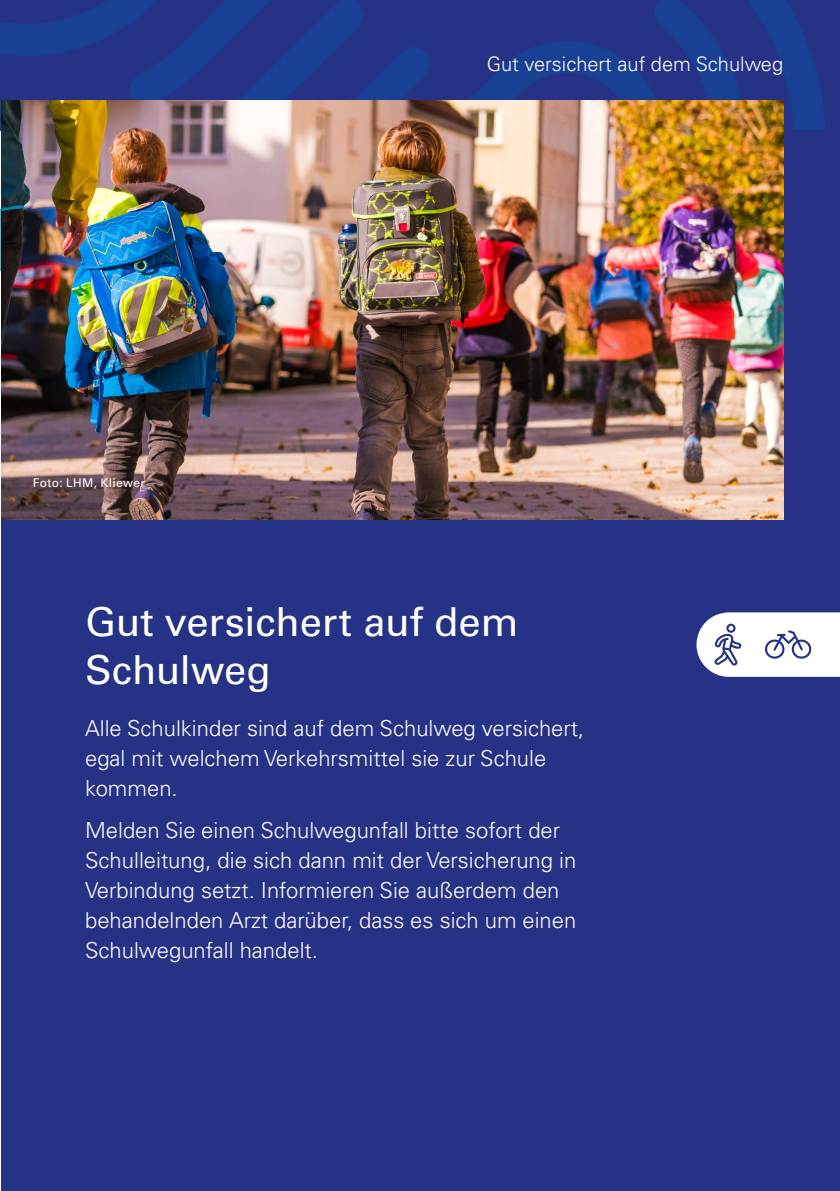
<style>
.page{position:relative;width:840px;height:1191px;background:#fff}
.page>*{position:absolute;margin:0;border:0;box-sizing:border-box;transform-origin:0 0}
.H2_Headline_Regular{font:40px/48px "Univers LT Pro 55 Roman";letter-spacing:-.005em;color:#fff}
.P_Fließtext_Light_CD{font:300 22px/30px "Univers LT Pro 45";color:#fff}
.P_Kolumne{font:300 20px "Univers LT Pro 45";color:#fff}
.P_Credits_Foto{font:12px "Univers LT Pro 55 Roman";letter-spacing:.025em;color:#fff}
</style>
<div class="page">
<img style="left:0;top:0;width:839px;height:130px">
<div style="left:1px;top:130px;width:838px;height:1061px;background:#263286"></div>
<img style="left:1px;top:100px;width:781px;height:420px">
<svg style="left:696px;top:612px;width:143px;height:65px;background:#e0e2ee"></svg>
<p class="P_Credits_Foto" style="left:33px;top:474px;width:113px">Foto: LHM, Kliewer</p>
<p class="P_Kolumne" style="left:486px;top:51px;width:298px">Gut versichert auf dem Schulweg</p>
<h2 class="H2_Headline_Regular" style="left:85px;top:596px;width:434px">Gut versichert auf dem<br>Schulweg</h2>
<p class="P_Fließtext_Light_CD" style="left:85px;top:713px;width:500px">Alle Schulkinder sind auf dem Schulweg versichert, egal mit welchem Verkehrsmittel sie zur Schule kommen.</p>
<p class="P_Fließtext_Light_CD" style="left:85px;top:814px;width:492px">Melden Sie einen Schulwegunfall bitte sofort der Schulleitung, die sich dann mit der Versicherung in Verbindung setzt. Informieren Sie außerdem den behandelnden Arzt darüber, dass es sich um einen Schulwegunfall handelt.</p>
</div>
